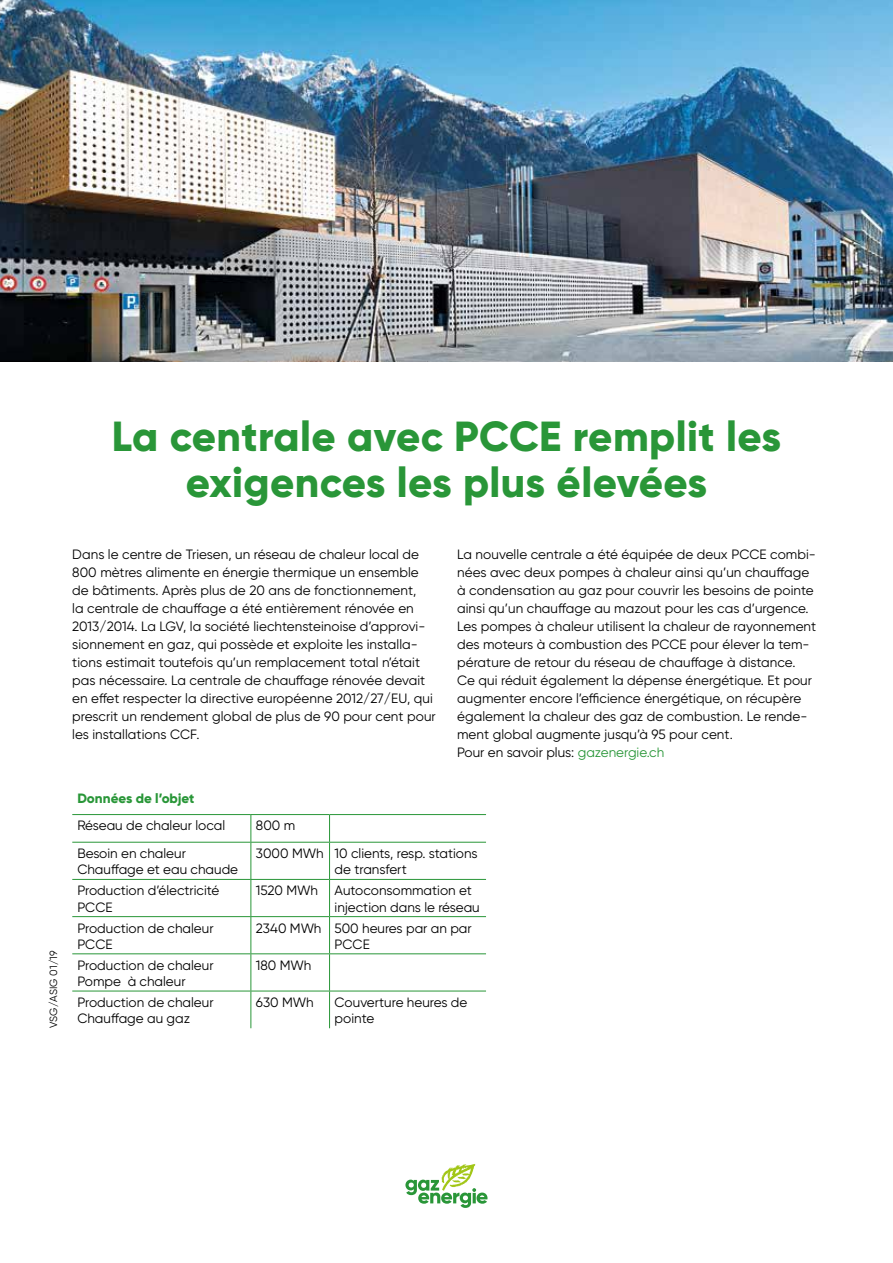
<style>
.page{position:relative;width:893px;height:1263px;background:#fff}
.page>*{position:absolute;margin:0;border:0;box-sizing:border-box;transform-origin:0 0}
.t1{font:800 42px/46.2px "Gilroy";letter-spacing:.01em;color:#299638;text-align:center}
.t2{font:13.5px/18px "Gilroy";letter-spacing:.005em;color:#000}
.t3{font:800 13.5px "Gilroy";color:#299638}
.t4{font:10.5px "Gilroy";letter-spacing:.005em;color:#000}
.s1{color:#299638}
</style>
<div class="page">
<svg style="left:405px;top:1164px;width:82px;height:44px"></svg>
<img style="left:0;top:0;width:893px;height:361px">
<hr style="left:72px;top:814px;width:179px;height:1px;background:#299638">
<hr style="left:330px;top:814px;width:156px;height:1px;background:#299638">
<hr style="left:72px;top:842px;width:179px;height:1px;background:#299638">
<hr style="left:330px;top:842px;width:156px;height:1px;background:#299638">
<hr style="left:72px;top:879px;width:179px;height:1px;background:#299638">
<hr style="left:251px;top:879px;width:79px;height:1px;background:#299638">
<hr style="left:330px;top:879px;width:156px;height:1px;background:#299638">
<hr style="left:72px;top:916px;width:179px;height:1px;background:#299638">
<hr style="left:251px;top:916px;width:79px;height:1px;background:#299638">
<hr style="left:330px;top:916px;width:156px;height:1px;background:#299638">
<hr style="left:72px;top:953px;width:179px;height:1px;background:#299638">
<hr style="left:251px;top:953px;width:79px;height:1px;background:#299638">
<hr style="left:330px;top:953px;width:156px;height:1px;background:#299638">
<hr style="left:72px;top:991px;width:179px;height:1px;background:#299638">
<hr style="left:251px;top:991px;width:79px;height:1px;background:#299638">
<hr style="left:330px;top:991px;width:156px;height:1px;background:#299638">
<hr style="left:251px;top:814px;width:79px;height:1px;background:#299638">
<svg style="left:250px;top:815px;width:1px;height:27px"></svg>
<svg style="left:329px;top:815px;width:1px;height:27px"></svg>
<hr style="left:251px;top:842px;width:79px;height:1px;background:#299638">
<hr style="left:250px;top:842px;width:1px;height:37px;background:#299638">
<hr style="left:329px;top:842px;width:1px;height:37px;background:#299638">
<hr style="left:250px;top:880px;width:1px;height:36px;background:#299638">
<hr style="left:329px;top:880px;width:1px;height:36px;background:#299638">
<hr style="left:250px;top:917px;width:1px;height:36px;background:#299638">
<hr style="left:329px;top:917px;width:1px;height:36px;background:#299638">
<hr style="left:250px;top:954px;width:1px;height:37px;background:#299638">
<hr style="left:329px;top:954px;width:1px;height:37px;background:#299638">
<hr style="left:250px;top:991px;width:1px;height:37px;background:#299638">
<hr style="left:329px;top:991px;width:1px;height:37px;background:#299638">
<h1 class="t1" style="left:112px;top:413px;width:671px">La centrale avec PCCE remplit les exigences les plus élevées</h1>
<p class="t4" style="left:47px;top:1028px;width:79px;rotate:-90deg">VSG/ASIG 01/19</p>
<p class="t2" style="left:72px;top:545px;width:365px">Dans le centre de Triesen, un réseau de chaleur local de 800 mètres alimente en énergie thermique un ensemble de bâtiments. Après plus de 20 ans de fonctionnement,<br>la centrale de chauffage a été entièrement rénovée en 2013/2014. La LGV, la société liechtensteinoise d’approvi&shy;sionnement en gaz, qui possède et exploite les installa&shy;tions estimait toutefois qu’un remplacement total n’était pas nécessaire. La centrale de chauffage rénovée devait en effet respecter la directive européenne 2012/27/EU, qui prescrit un rendement global de plus de 90 pour cent pour les installations CCF.</p>
<p class="t2" style="left:457px;top:545px;width:361px">La nouvelle centrale a été équipée de deux PCCE combi&shy;nées avec deux pompes à chaleur ainsi qu’un chauffage à condensation au gaz pour couvrir les besoins de pointe ainsi qu’un chauffage au mazout pour les cas d’urgence.<br>Les pompes à chaleur utilisent la chaleur de rayonnement des moteurs à combustion des PCCE pour élever la tem&shy;pérature de retour du réseau de chauffage à distance.<br>Ce qui réduit également la dépense énergétique. Et pour augmenter encore l’efficience énergétique, on récupère également la chaleur des gaz de combustion. Le rende&shy;ment global augmente jusqu’à 95 pour cent.<br>Pour en savoir plus: <span class="s1">gazenergie.ch</span></p>
<p class="t3" style="left:77px;top:790px;width:119px">Données de l’objet</p>
<p class="t2" style="left:77px;top:817px;width:149px">Réseau de chaleur local</p>
<p class="t2" style="left:256px;top:817px;width:41px">800 m</p>
<p class="t2" style="left:77px;top:845px;width:162px;line-height:16.2px">Besoin en chaleur<br>Chauffage et eau chaude</p>
<p class="t2" style="left:256px;top:845px;width:223px;line-height:16.2px;text-align:center">3000 MWh 10 clients, resp. stations de transfert</p>
<p class="t2" style="left:77px;top:882px;width:143px;line-height:16.2px">Production d’électricité<br>PCCE</p>
<p class="t2" style="left:335px;top:882px;width:147px;line-height:16.2px;text-indent:-79px">1520 MWh Autoconsommation et injection dans le réseau</p>
<p class="t2" style="left:77px;top:919px;width:138px;line-height:16.2px">Production de chaleur<br>PCCE</p>
<p class="t2" style="left:335px;top:919px;width:139px;line-height:16.2px;text-indent:-79px">2340 MWh 500 heures par an par<br>PCCE</p>
<p class="t2" style="left:77px;top:957px;width:138px;line-height:16.2px">Production de chaleur<br>Pompe à chaleur</p>
<p class="t2" style="left:256px;top:956px;width:57px">180 MWh</p>
<p class="t2" style="left:77px;top:994px;width:138px;line-height:16.2px">Production de chaleur<br>Chauffage au gaz</p>
<p class="t2" style="left:256px;top:993px;width:59px">630 MWh</p>
<p class="t2" style="left:335px;top:994px;width:134px;line-height:16.2px">Couverture heures de pointe</p>
</div>
